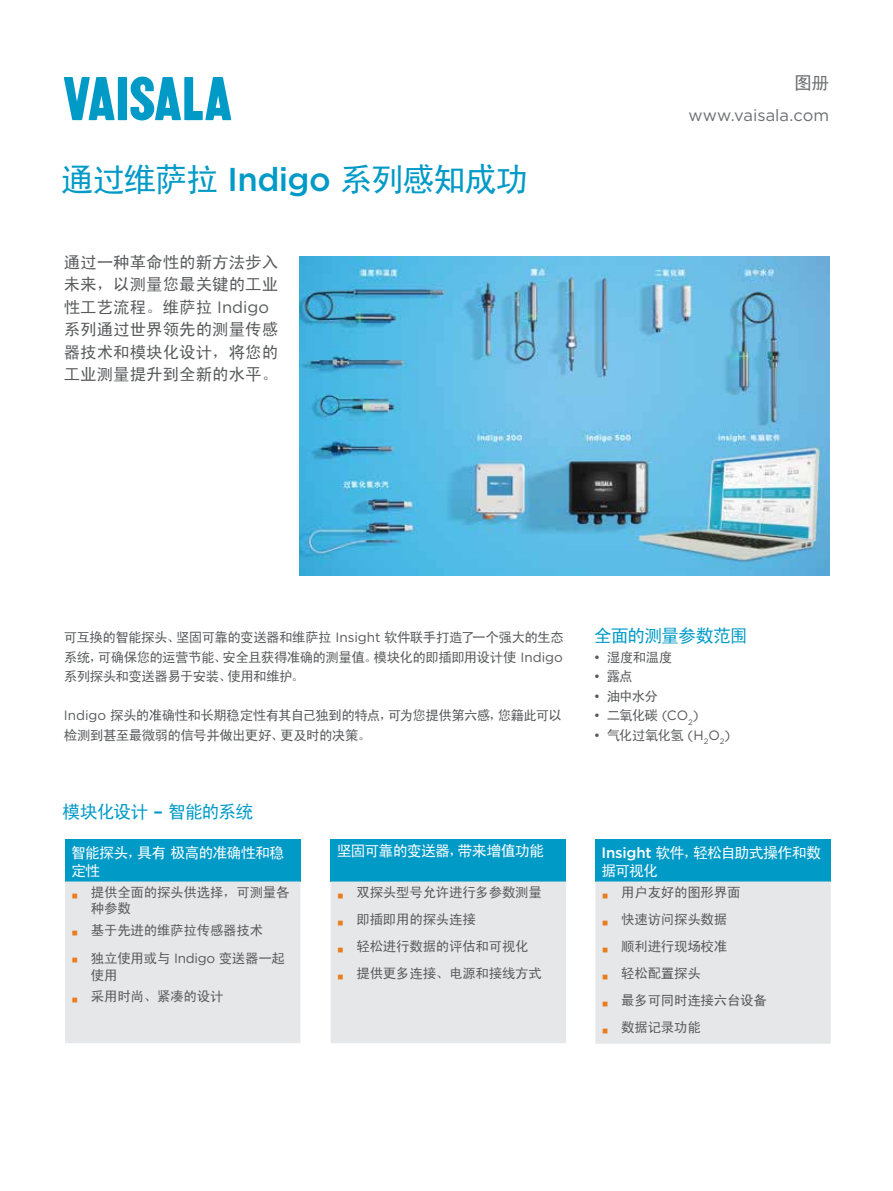
<style>
.page{position:relative;width:893px;height:1191px;background:#fff}
.page>*{position:absolute;margin:0;border:0;box-sizing:border-box;transform-origin:0 0}
.t1{font:33px "Sim Hei";letter-spacing:-.055em;color:#009ac7}
.t2{font:18px "Sim Hei";letter-spacing:-.06em;color:#009ac7}
.t3{font:18px "Sim Hei";color:#6d6e71}
.t4{font:16.5px/22.5px "Sim Hei";color:#58595b}
.t5{font:16.5px "Gotham";color:#6d6e71}
.t6{font:15px/18px "Sim Hei";letter-spacing:-.055em;color:#fff}
.t7{font:13.5px/19.5px "Sim Hei";letter-spacing:-.02em;color:#58595b}
.t8{font:13.5px/19.5px "Sim Hei";letter-spacing:-.04em;color:#58595b}
.t9{font:13.5px "Gotham";color:#58595b}
.s1{font-family:"Gotham";font-weight:500}
.s2{font-family:"Gotham"}
.s3{font-family:"Arial";font-weight:900;font-size:21px;color:#e87d1e}
.s4{font-family:"Sim Hei"}
</style>
<div class="page">
<svg style="left:64px;top:77px;width:51px;height:43px"></svg>
<div style="left:118px;top:77px;width:9px;height:43px;background:#009ac7"></div>
<svg style="left:130px;top:77px;width:101px;height:43px"></svg>
<img style="left:299px;top:257px;width:530px;height:318px">
<div style="left:65px;top:839px;width:235px;height:42px;background:#009ac7"></div>
<div style="left:65px;top:881px;width:235px;height:162px;background:#e6e7e8"></div>
<div style="left:331px;top:839px;width:235px;height:42px;background:#009ac7"></div>
<div style="left:331px;top:881px;width:235px;height:162px;background:#e6e7e8"></div>
<div style="left:595px;top:839px;width:236px;height:42px;background:#009ac7"></div>
<div style="left:595px;top:881px;width:236px;height:162px;background:#e6e7e8"></div>
<h1 class="t1" style="left:61px;top:163px;width:469px">通过维萨拉 <span class="s1">Indigo</span> 系列感知成功</h1>
<p class="t4" style="left:64px;top:251px;width:216px">通过一种革命性的新方法步入未来，以测量您最关键的工业性工艺流程。维萨拉 <span class="s2">Indigo</span>系列通过世界领先的测量传感器技术和模块化设计，将您的工业测量提升到全新的水平。</p>
<h2 class="t3" style="left:794px;top:73px;width:37px">图册</h2>
<p class="t5" style="left:688px;top:105px;width:142px">www.vaisala.com</p>
<p class="t7" style="left:64px;top:627px;width:502px;text-align:justify">可互换的智能探头、坚固可靠的变送器和维萨拉 <span class="s2">Insight</span> 软件联手打造了一个强大的生态系统，可确保您的运营节能、安全且获得准确的测量值。模块化的即插即用设计使 <span class="s2">Indigo</span>系列探头和变送器易于安装、使用和维护。</p>
<p class="t8" style="left:64px;top:705px;width:500px"><span class="s2">Indigo</span> 探头的准确性和长期稳定性有其自己独到的特点，可为您提供第六感，您籍此可以检测到甚至最微弱的信号并做出更好、更及时的决策。</p>
<h2 class="t2" style="left:62px;top:802px;width:193px">模块化设计 <span class="s1">–</span> 智能的系统</h2>
<p class="t6" style="left:71px;top:843px;width:215px">智能探头，具有极高的准确性和稳定性</p>
<p class="t7" style="left:91px;top:883px;width:200px;line-height:16.5px;text-indent:-20px"><span class="s3">▪</span> 提供全面的探头供选择，可测量各种参数</p>
<p class="t7" style="left:71px;top:920px;width:194px"><span class="s3">▪</span> 基于先进的维萨拉传感器技术</p>
<p class="t7" style="left:91px;top:950px;width:196px;line-height:16.5px;text-indent:-20px"><span class="s3">▪</span> 独立使用或与 <span class="s2">Indigo</span> 变送器一起使用</p>
<p class="t7" style="left:71px;top:986px;width:154px"><span class="s3">▪</span> 采用时尚、紧凑的设计</p>
<p class="t6" style="left:337px;top:841px;width:209px">坚固可靠的变送器，带来增值功能</p>
<p class="t7" style="left:337px;top:882px;width:207px"><span class="s3">▪</span> 双探头型号允许进行多参数测量</p>
<p class="t7" style="left:337px;top:909px;width:141px"><span class="s3">▪</span> 即插即用的探头连接</p>
<p class="t7" style="left:337px;top:936px;width:194px"><span class="s3">▪</span> 轻松进行数据的评估和可视化</p>
<p class="t7" style="left:337px;top:963px;width:207px"><span class="s3">▪</span> 提供更多连接、电源和接线方式</p>
<h2 class="t2" style="left:594px;top:627px;width:156px">全面的测量参数范围</h2>
<p class="t7" style="left:594px;top:647px;width:80px"><span class="s2">•</span> 湿度和温度</p>
<p class="t7" style="left:594px;top:666px;width:40px"><span class="s2">•</span> 露点</p>
<p class="t7" style="left:594px;top:686px;width:65px"><span class="s2">•</span> 油中水分</p>
<p class="t9" style="left:594px;top:707px;width:106px">• <span class="s4">二氧化碳</span> (CO<sub>2</sub>)</p>
<p class="t7" style="left:594px;top:725px;width:138px"><span class="s2">•</span> 气化过氧化氢 <span class="s2">(H</span><sub>2</sub><span class="s2">O</span><sub>2</sub><span class="s2">)</span></p>
<p class="t6" style="left:601px;top:843px;width:221px"><span class="s1">Insight</span> 软件，轻松自助式操作和数据可视化</p>
<p class="t7" style="left:601px;top:882px;width:141px"><span class="s3">▪</span> 用户友好的图形界面</p>
<p class="t7" style="left:601px;top:909px;width:127px"><span class="s3">▪</span> 快速访问探头数据</p>
<p class="t7" style="left:601px;top:936px;width:127px"><span class="s3">▪</span> 顺利进行现场校准</p>
<p class="t7" style="left:601px;top:963px;width:101px"><span class="s3">▪</span> 轻松配置探头</p>
<p class="t7" style="left:601px;top:990px;width:167px"><span class="s3">▪</span> 最多可同时连接六台设备</p>
<p class="t7" style="left:601px;top:1017px;width:101px"><span class="s3">▪</span> 数据记录功能</p>
</div>
